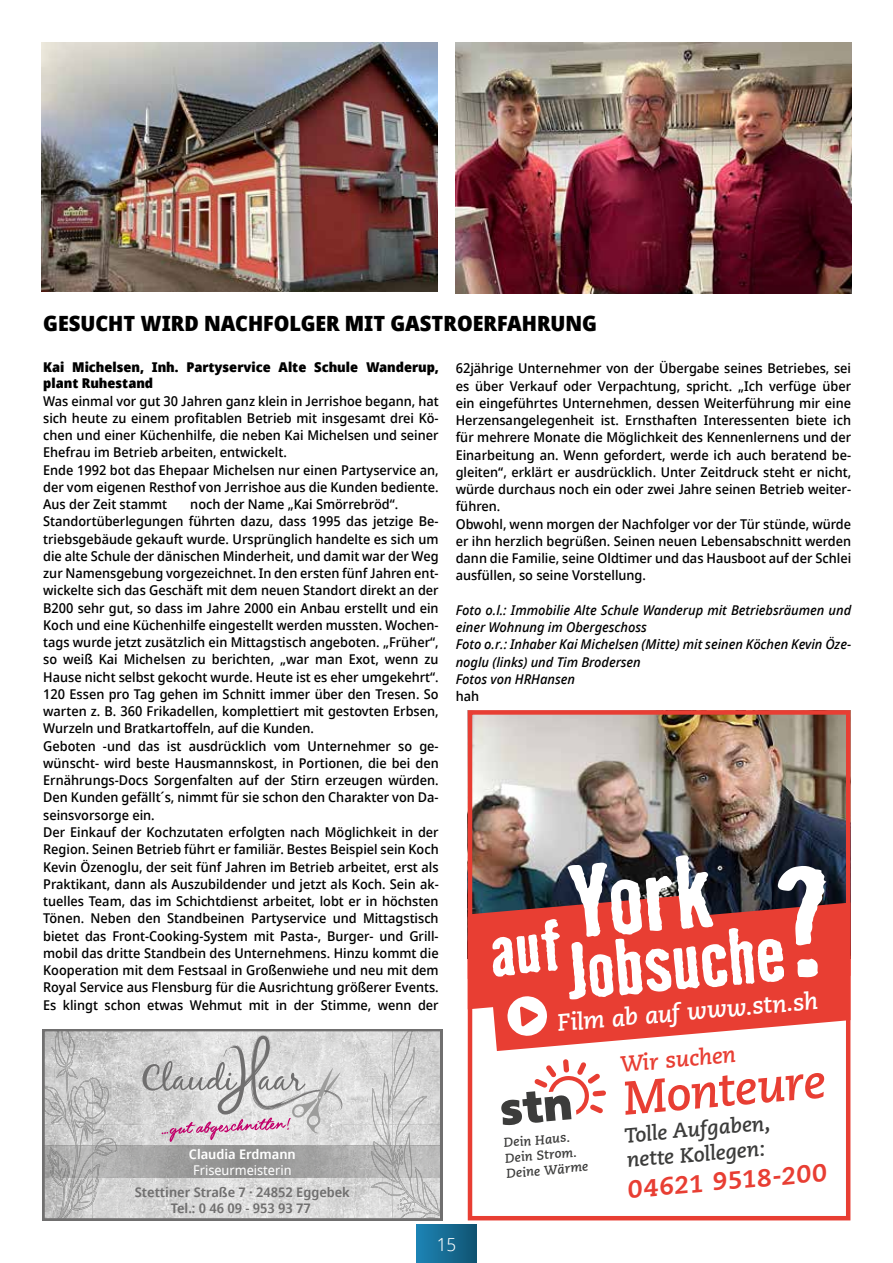
<style>
.page{position:relative;width:893px;height:1263px;background:#fff}
.page>*{position:absolute;margin:0;border:0;box-sizing:border-box;transform-origin:0 0}
.t1{font:700 95.1px "Badhouse";color:#fff}
.t2{font:700 73.65px "Badhouse";color:#fff}
.t3{font:italic 700 47.1px "Caecilia";color:#e83e33}
.t4{font:italic 800 24.45px "Caecilia";color:#e83e33}
.t5{font:italic 700 23.85px "Caecilia";color:#fff}
.t6{font:italic 700 22.2px "Caecilia";color:#e83e33}
.t7{font:900 21px "Avrile Sans";color:#000}
.t8{font:italic 700 20.7px/24.9px "Caecilia";color:#3c3c3b}
.t9{font:300 18px "Avrile Sans";color:#fff}
.t10{font:500 13.5px/17.2px "Avrile Sans";color:#000}
.t11{font:italic 500 13.5px/17.2px "Avrile Sans";color:#000}
.t12{font:900 13.5px/16.2px "Avrile Sans";color:#000}
.t13{font:600 13.5px/16.2px "Avrile Sans";color:#706f6f;text-align:center}
.t14{font:13.5px "Avrile Sans";color:#fff}
.t15{font:600 13.5px "Avrile Sans";color:#fff}
.t16{font:italic 700 12.9px/15.5px "Caecilia";color:#3c3c3b}
.s1{font-size:145.05px}
</style>
<div class="page">
<div style="left:417px;top:1225px;width:59px;height:38px;background:linear-gradient(to right,#1d84b5,#105472)"></div>
<img style="left:42px;top:43px;width:395px;height:248px">
<img style="left:456px;top:43px;width:395px;height:250px">
<img style="left:473px;top:715px;width:372px;height:179px">
<svg style="left:473px;top:894px;width:372px;height:157px;background:#db544c"></svg>
<svg style="left:501px;top:1059px;width:105px;height:66px"></svg>
<div style="left:468px;top:710px;width:382px;height:510px;border:4px solid #e83e33"></div>
<svg style="left:43px;top:1029px;width:399px;height:191px;background:#c3c2c2"></svg>
<h3 class="t7" style="left:43px;top:307px;width:555px">GESUCHT WIRD NACHFOLGER MIT GASTROERFAHRUNG</h3>
<p class="t12" style="left:43px;top:359px;width:397px">Kai Michelsen, Inh. Partyservice Alte Schule Wanderup, plant Ruhestand</p>
<p class="t10" style="left:43px;top:392px;width:397px">Was einmal vor gut 30 Jahren ganz klein in Jerrishoe begann, hat sich heute zu einem profitablen Betrieb mit insgesamt drei Kö&shy;chen und einer Küchenhilfe, die neben Kai Michelsen und seiner Ehefrau im Betrieb arbeiten, entwickelt.<br>Ende 1992 bot das Ehepaar Michelsen nur einen Partyservice an, der vom eigenen Resthof von Jerrishoe aus die Kunden bediente.<br>Aus der Zeit stammt</p>
<p class="t10" style="left:456px;top:360px;width:397px">62jährige Unternehmer von der Übergabe seines Betriebes, sei es über Verkauf oder Verpachtung, spricht. „Ich verfüge über ein eingeführtes Unternehmen, dessen Weiterführung mir eine Herzensangelegenheit ist. Ernsthaften Interessenten biete ich für mehrere Monate die Möglichkeit des Kennenlernens und der Einarbeitung an. Wenn gefordert, werde ich auch beratend be&shy;gleiten“, erklärt er ausdrücklich. Unter Zeitdruck steht er nicht, würde durchaus noch ein oder zwei Jahre seinen Betrieb weiter&shy;führen.<br>Obwohl, wenn morgen der Nachfolger vor der Tür stünde, würde er ihn herzlich begrüßen. Seinen neuen Lebensabschnitt werden dann die Familie, seine Oldtimer und das Hausboot auf der Schlei ausfüllen, so seine Vorstellung.</p>
<p class="t11" style="left:456px;top:602px;width:397px">Foto o.l.: Immobilie Alte Schule Wanderup mit Betriebsräumen und einer Wohnung im Obergeschoss<br>Foto o.r.: Inhaber Kai Michelsen (Mitte) mit seinen Köchen Kevin Öze&shy;noglu (links) und Tim Brodersen<br>Fotos von HRHansen</p>
<p class="t10" style="left:456px;top:688px;width:25px">hah</p>
<p class="t10" style="left:43px;top:496px;width:397px;text-indent:147px">noch der Name „Kai Smörrebröd“.<br>Standortüberlegungen führten dazu, dass 1995 das jetzige Be&shy;triebsgebäude gekauft wurde. Ursprünglich handelte es sich um die alte Schule der dänischen Minderheit, und damit war der Weg zur Namensgebung vorgezeichnet. In den ersten fünf Jahren ent&shy;wickelte sich das Geschäft mit dem neuen Standort direkt an der B200 sehr gut, so dass im Jahre 2000 ein Anbau erstellt und ein Koch und eine Küchenhilfe eingestellt werden mussten. Wochen&shy;tags wurde jetzt zusätzlich ein Mittagstisch angeboten. „Früher“, so weiß Kai Michelsen zu berichten, „war man Exot, wenn zu Hause nicht selbst gekocht wurde. Heute ist es eher umgekehrt“.<br>120 Essen pro Tag gehen im Schnitt immer über den Tresen. So warten z. B. 360 Frikadellen, komplettiert mit gestovten Erbsen, Wurzeln und Bratkartoffeln, auf die Kunden.<br>Geboten -und das ist ausdrücklich vom Unternehmer so ge&shy;wünscht- wird beste Hausmannskost, in Portionen, die bei den Ernährungs-Docs Sorgenfalten auf der Stirn erzeugen würden.<br>Den Kunden gefällt´s, nimmt für sie schon den Charakter von Da&shy;seinsvorsorge ein.<br>Der Einkauf der Kochzutaten erfolgten nach Möglichkeit in der Region. Seinen Betrieb führt er familiär. Bestes Beispiel sein Koch Kevin Özenoglu, der seit fünf Jahren im Betrieb arbeitet, erst als Praktikant, dann als Auszubildender und jetzt als Koch. Sein ak&shy;tuelles Team, das im Schichtdienst arbeitet, lobt er in höchsten Tönen. Neben den Standbeinen Partyservice und Mittagstisch bietet das Front-Cooking-System mit Pasta-, Burger- und Grill&shy;mobil das dritte Standbein des Unternehmens. Hinzu kommt die Kooperation mit dem Festsaal in Großenwiehe und neu mit dem Royal Service aus Flensburg für die Ausrichtung größerer Events.<br>Es klingt schon etwas Wehmut mit in der Stimme, wenn der</p>
<h1 class="t1" style="left:561px;top:836px;width:148px;rotate:-5deg">York</h1>
<h2 class="t2" style="left:487px;top:926px;width:349px;rotate:-5deg"><sup>auf</sup>Jobsuche<span class="s1">?</span></h2>
<h3 class="t5" style="left:556px;top:1009px;width:263px;rotate:-5deg">Film ab auf www.stn.sh</h3>
<p class="t15" style="left:189px;top:1144px;width:108px">Claudia Erdmann</p>
<p class="t14" style="left:193px;top:1160px;width:100px">Friseurmeisterin</p>
<p class="t13" style="left:135px;top:1184px;width:217px">Stettiner Straße 7 · 24852 Eggebek<br>Tel.: 0 46 09 - 953 93 77</p>
<h3 class="t9" style="left:437px;top:1232px;width:21px">15</h3>
<p class="t16" style="left:503px;top:1135px;width:84px;rotate:-5deg">Dein Haus.<br>Dein Strom.<br>Deine Wärme</p>
<h3 class="t6" style="left:619px;top:1052px;width:117px;rotate:-5deg">Wir suchen</h3>
<h3 class="t3" style="left:621px;top:1071px;width:204px;rotate:-5deg">Monteure</h3>
<h3 class="t8" style="left:624px;top:1123px;width:148px;rotate:-5deg">Tolle Aufgaben, nette Kollegen:</h3>
<h3 class="t4" style="left:627px;top:1175px;width:201px;rotate:-5deg">04621 9518-200</h3>
</div>
